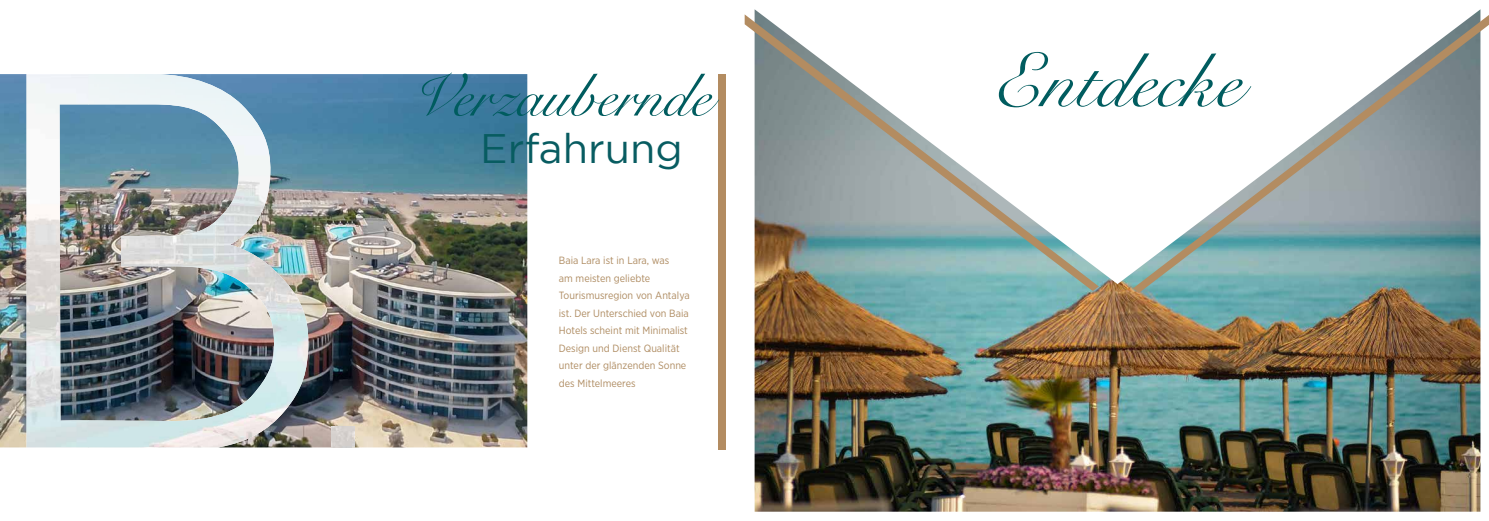
<style>
.page{position:relative;width:1489px;height:521px;background:#fff}
.page>*{position:absolute;margin:0;border:0;box-sizing:border-box;transform-origin:0 0}
.t1{font:76.12px "Snell Roundhand";color:#005c5f}
.t2{font:60.38px "Snell Roundhand";color:#005c5f}
.t3{font:41.12px "Gotham";color:#085c61}
.t4{font:10.5px/17.5px "Gotham Narrow";color:#af8c62}
</style>
<div class="page">
<img style="left:0;top:74px;width:527px;height:373px">
<img style="left:27px;top:105px;width:191px;height:343px">
<img style="left:27px;top:74px;width:62px;height:373px">
<img style="left:88px;top:74px;width:154px;height:31px">
<img style="left:164px;top:105px;width:100px;height:31px">
<img style="left:214px;top:136px;width:63px;height:156px">
<img style="left:183px;top:222px;width:32px;height:48px">
<img style="left:121px;top:235px;width:62px;height:31px">
<img style="left:277px;top:273px;width:31px;height:146px">
<img style="left:246px;top:292px;width:31px;height:148px">
<img style="left:183px;top:401px;width:63px;height:46px">
<img style="left:88px;top:420px;width:95px;height:27px">
<img style="left:331px;top:426px;width:24px;height:21px">
<div style="left:718px;top:74px;width:7px;height:376px;background:#b38c61"></div>
<img style="left:754px;top:9px;width:726px;height:503px">
<svg style="left:744px;top:14px;width:354px;height:277px"></svg>
<svg style="left:1132px;top:9px;width:356px;height:284px"></svg>
<h2 class="t2" style="left:409px;top:48px;width:303px">Verzaubernde</h2>
<h3 class="t3" style="left:480px;top:125px;width:204px">Erfahrung</h3>
<p class="t4" style="left:559px;top:251px;width:132px">Baia Lara ist in Lara, was<br>am meisten geliebte<br>Tourismusregion von Antalya ist. Der Unterschied von Baia<br>Hotels scheint mit Minimalist<br>Design und Dienst Qualität unter der glänzenden Sonne des Mittelmeeres</p>
<h1 class="t1" style="left:991px;top:21px;width:251px">Entdecke</h1>
</div>
